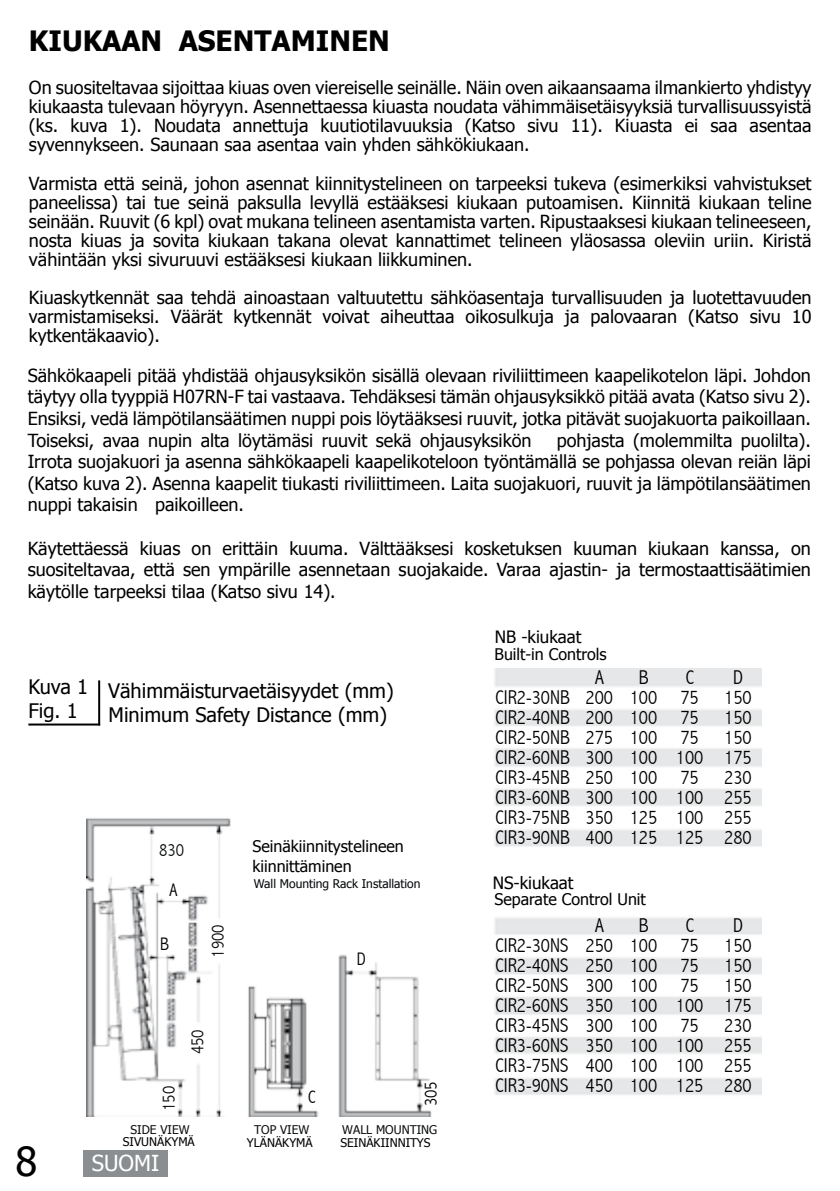
<style>
.page{position:relative;width:840px;height:1191px;background:#fff}
.page>*{position:absolute;margin:0;border:0;box-sizing:border-box;transform-origin:0 0}
.t1{font:40px "Tahoma";color:#000}
.t2{font:700 28px "Tahoma";color:#000}
.t3{font:22px "Tahoma";color:#fff}
.t4{font:300 condensed 20px/20px "Abadi";color:#000;text-align:justify}
.t5{font:20px/24px "Tahoma";color:#000}
.t6{font:300 condensed 18.2px "Abadi";color:#0c0e0e}
.t7{font:300 condensed 18.2px "Abadi";color:#000}
.t8{font:18px/19px "Tahoma";color:#000;text-align:justify}
.t9{font:17px "Tahoma";color:#000}
.t10{font:16px/19.2px "Tahoma";color:#000}
.t11{font:12px "Tahoma";color:#000}
.t12{font:12px "Tahoma";color:#050709}
.t13{font:12px "Tahoma";color:#0c0e0e}
</style>
<div class="page">
<svg style="left:28px;top:668px;width:734px;height:509px"></svg>
<hr style="left:28px;top:723px;width:72px;height:2px;background:#000">
<hr style="left:98px;top:680px;width:2px;height:45px;background:#000">
<div style="left:83px;top:1150px;width:84px;height:26px;background:#8b8e90"></div>
<h2 class="t2" style="left:29px;top:22px;width:362px">KIUKAAN ASENTAMINEN</h2>
<p class="t8" style="left:29px;top:78px;width:783px">On suositeltavaa sijoittaa kiuas oven viereiselle seinälle. Näin oven aikaansaama ilmankierto yhdistyy kiukaasta tulevaan höyryyn. Asennettaessa kiuasta noudata vähimmäisetäisyyksiä turvallisuussyistä (ks. kuva 1). Noudata annettuja kuutiotilavuuksia (Katso sivu 11). Kiuasta ei saa asentaa syvennykseen. Saunaan saa asentaa vain yhden sähkökiukaan.</p>
<p class="t8" style="left:29px;top:173px;width:783px">Varmista että seinä, johon asennat kiinnitystelineen on tarpeeksi tukeva (esimerkiksi vahvistukset paneelissa) tai tue seinä paksulla levyllä estääksesi kiukaan putoamisen. Kiinnitä kiukaan teline seinään. Ruuvit (6 kpl) ovat mukana telineen asentamista varten. Ripustaaksesi kiukaan telineeseen, nosta kiuas ja sovita kiukaan takana olevat kannattimet telineen yläosassa oleviin uriin. Kiristä vähintään yksi sivuruuvi estääksesi kiukaan liikkuminen.</p>
<p class="t8" style="left:29px;top:287px;width:783px">Kiuaskytkennät saa tehdä ainoastaan valtuutettu sähköasentaja turvallisuuden ja luotettavuuden varmistamiseksi. Väärät kytkennät voivat aiheuttaa oikosulkuja ja palovaaran (Katso sivu 10 kytkentäkaavio).</p>
<p class="t8" style="left:28px;top:363px;width:784px;line-height:21.6px">Sähkökaapeli pitää yhdistää ohjausyksikön sisällä olevaan riviliittimeen kaapelikotelon läpi. Johdon täytyy olla tyyppiä H07RN-F tai vastaava. Tehdäksesi tämän ohjausyksikkö pitää avata (Katso sivu 2).<br>Ensiksi, vedä lämpötilansäätimen nuppi pois löytääksesi ruuvit, jotka pitävät suojakuorta paikoillaan.<br>Toiseksi, avaa nupin alta löytämäsi ruuvit sekä ohjausyksikön</p>
<p class="t8" style="left:28px;top:428px;width:784px;line-height:21.6px;text-indent:528px">pohjasta (molemmilta puolilta).<br>Irrota suojakuori ja asenna sähkökaapeli kaapelikoteloon työntämällä se pohjassa olevan reiän läpi (Katso kuva 2). Asenna kaapelit tiukasti riviliittimeen. Laita suojakuori, ruuvit ja lämpötilansäätimen nuppi takaisin paikoilleen.</p>
<p class="t8" style="left:28px;top:536px;width:784px;line-height:21.6px">Käytettäessä kiuas on erittäin kuuma. Välttääksesi kosketuksen kuuman kiukaan kanssa, on suositeltavaa, että sen ympärille asennetaan suojakaide. Varaa ajastin- ja termostaattisäätimien käytölle tarpeeksi tilaa (Katso sivu 14).</p>
<p class="t9" style="left:494px;top:625px;width:88px">NB -kiukaat</p>
<p class="t5" style="left:28px;top:674px;width:61px">Kuva 1<br>Fig. 1</p>
<p class="t5" style="left:108px;top:677px;width:287px">Vähimmäisturvaetäisyydet (mm)</p>
<p class="t5" style="left:109px;top:702px;width:280px">Minimum Safety Distance (mm)</p>
<p class="t6" style="left:159px;top:840px;width:26px">830</p>
<p class="t7" style="left:169px;top:879px;width:9px">A</p>
<p class="t7" style="left:160px;top:933px;width:10px">B</p>
<p class="t6" style="left:207px;top:957px;width:35px;rotate:-90deg">1900</p>
<p class="t6" style="left:158px;top:1110px;width:26px;rotate:-90deg">150</p>
<p class="t6" style="left:187px;top:1054px;width:26px;rotate:-90deg">450</p>
<p class="t10" style="left:252px;top:836px;width:153px">Seinäkiinnitystelineen kiinnittäminen</p>
<p class="t12" style="left:254px;top:876px;width:168px">Wall Mounting Rack Installation</p>
<p class="t7" style="left:356px;top:948px;width:10px">D</p>
<p class="t7" style="left:308px;top:1086px;width:9px">C</p>
<p class="t7" style="left:420px;top:1106px;width:26px;rotate:-90deg">305</p>
<p class="t13" style="left:254px;top:1121px;width:57px">TOP VIEW</p>
<p class="t13" style="left:342px;top:1121px;width:96px">WALL MOUNTING</p>
<p class="t13" style="left:130px;top:1121px;width:60px">SIDE VIEW</p>
<p class="t11" style="left:123px;top:1133px;width:73px">SIVUNÄKYMÄ</p>
<p class="t11" style="left:247px;top:1135px;width:67px">YLÄNÄKYMÄ</p>
<p class="t11" style="left:340px;top:1135px;width:91px">SEINÄKIINNITYS</p>
<h1 class="t1" style="left:15px;top:1134px;width:23px">8</h1>
<p class="t3" style="left:92px;top:1148px;width:69px">SUOMI</p>
<p class="t10" style="left:494px;top:644px;width:113px">Built-in Controls</p>
<p class="t4" style="left:594px;top:667px;width:10px">A</p>
<p class="t4" style="left:638px;top:667px;width:11px">B</p>
<p class="t4" style="left:495px;top:687px;width:76px">CIR2-30NB CIR2-40NB CIR2-50NB CIR2-60NB CIR3-45NB CIR3-60NB CIR3-75NB CIR3-90NB</p>
<p class="t4" style="left:585px;top:687px;width:29px">200<br>200<br>275<br>300<br>250<br>300<br>350<br>400</p>
<p class="t4" style="left:629px;top:687px;width:29px">100<br>100<br>100<br>100<br>100<br>100<br>125<br>125</p>
<p class="t9" style="left:492px;top:871px;width:82px">NS-kiukaat</p>
<p class="t10" style="left:494px;top:888px;width:153px">Separate Control Unit</p>
<p class="t4" style="left:594px;top:915px;width:10px">A</p>
<p class="t4" style="left:638px;top:915px;width:11px">B</p>
<p class="t4" style="left:685px;top:667px;width:10px">C</p>
<p class="t4" style="left:732px;top:667px;width:11px">D</p>
<p class="t4" style="left:675px;top:687px;width:29px;text-align:left">75<br>75<br>75<br>100<br>75<br>100<br>100<br>125</p>
<p class="t4" style="left:723px;top:687px;width:29px">150<br>150<br>150<br>175<br>230<br>255<br>255<br>280</p>
<p class="t4" style="left:685px;top:915px;width:10px">C</p>
<p class="t4" style="left:732px;top:915px;width:11px">D</p>
<p class="t4" style="left:495px;top:935px;width:74px">CIR2-30NS CIR2-40NS CIR2-50NS CIR2-60NS CIR3-45NS CIR3-60NS CIR3-75NS CIR3-90NS</p>
<p class="t4" style="left:723px;top:935px;width:29px">150<br>150<br>150<br>175<br>230<br>255<br>255<br>280</p>
<p class="t4" style="left:585px;top:935px;width:29px">250<br>250<br>300<br>350<br>300<br>350<br>400<br>450</p>
<p class="t4" style="left:629px;top:935px;width:29px">100<br>100<br>100<br>100<br>100<br>100<br>100<br>100</p>
<p class="t4" style="left:675px;top:935px;width:29px;text-align:left">75<br>75<br>75<br>100<br>75<br>100<br>100<br>125</p>
</div>
